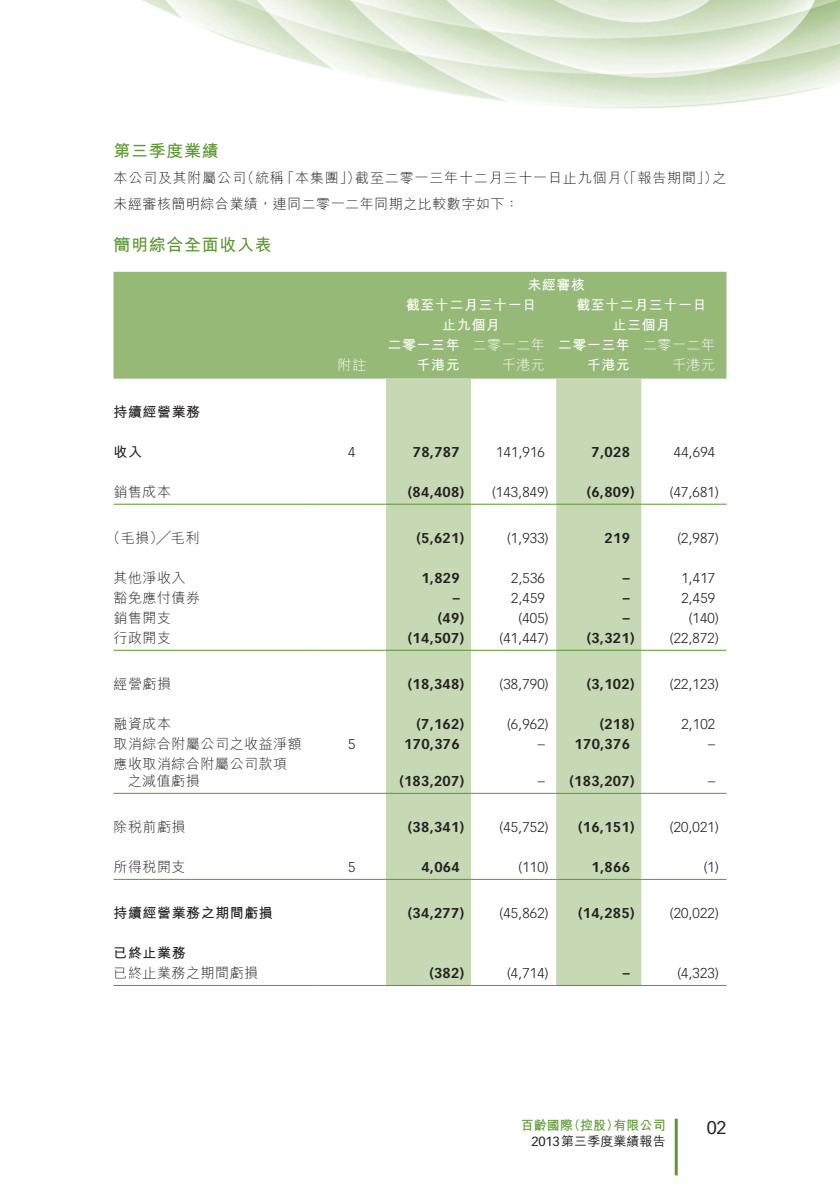
<style>
.page{position:relative;width:840px;height:1191px;background:#fff}
.page>*{position:absolute;margin:0;border:0;box-sizing:border-box;transform-origin:0 0}
.t1{font:18px "Vectora LT Std";color:#231f20}
._01_H1{font:700 17px "M Hei HK";letter-spacing:.04em;color:#5c9731}
._50_Table_txt{font:300 14px "Vectora LT Std";letter-spacing:.015em;color:#231f20}
._50_Table_txt-2{font:700 14px "Vectora LT Std";letter-spacing:.02em;color:#231f20}
._50_Table_txt-3{font:300 14px "M Hei HK";letter-spacing:.035em;color:#231f20}
._50_Table_txt-4{font:700 14px "M Hei HK";letter-spacing:.04em;color:#fff}
._00_txt{font:300 14px/26px "M Hei HK";letter-spacing:.035em;color:#231f20}
._00_txt-2{font:300 14px "M Hei HK";letter-spacing:.06em;color:#231f20}
._50_Table_txt-5{font:700 14px "M Hei HK";letter-spacing:.04em;color:#231f20}
._50_Table_txt-6{font:300 14px "M Hei HK";letter-spacing:.035em;color:#fff}
.t2{font:700 13px "M Hei HK";letter-spacing:.005em;color:#5c9731}
.t3{font:500 13px "M Hei HK";letter-spacing:.005em;color:#231f20}
.s1{font-family:"Vectora LT Std";font-weight:400}
</style>
<div class="page">
<img style="left:113px;top:0;width:726px;height:1176px">
<hr style="left:674px;top:1118px;width:3px;height:57px;background:#5c9731">
<div style="left:113px;top:272px;width:613px;height:106px;background:#96b977"></div>
<svg style="left:386px;top:378px;width:255px;height:607px;fill:#c6d8b4"></svg>
<hr style="left:113px;top:504px;width:204px;height:1px;background:#5c9731">
<hr style="left:317px;top:504px;width:69px;height:1px;background:#5c9731">
<hr style="left:386px;top:504px;width:85px;height:1px;background:#5c9731">
<hr style="left:471px;top:504px;width:85px;height:1px;background:#5c9731">
<hr style="left:556px;top:504px;width:85px;height:1px;background:#5c9731">
<hr style="left:641px;top:504px;width:85px;height:1px;background:#5c9731">
<hr style="left:113px;top:650px;width:204px;height:1px;background:#5c9731">
<hr style="left:317px;top:650px;width:69px;height:1px;background:#5c9731">
<hr style="left:386px;top:650px;width:85px;height:1px;background:#5c9731">
<hr style="left:471px;top:650px;width:85px;height:1px;background:#5c9731">
<hr style="left:556px;top:650px;width:85px;height:1px;background:#5c9731">
<hr style="left:641px;top:650px;width:85px;height:1px;background:#5c9731">
<hr style="left:113px;top:793px;width:204px;height:1px;background:#5c9731">
<hr style="left:317px;top:793px;width:69px;height:1px;background:#5c9731">
<hr style="left:386px;top:793px;width:85px;height:1px;background:#5c9731">
<hr style="left:471px;top:793px;width:85px;height:1px;background:#5c9731">
<hr style="left:556px;top:793px;width:85px;height:1px;background:#5c9731">
<hr style="left:641px;top:793px;width:85px;height:1px;background:#5c9731">
<hr style="left:113px;top:879px;width:204px;height:1px;background:#5c9731">
<hr style="left:317px;top:879px;width:69px;height:1px;background:#5c9731">
<hr style="left:386px;top:879px;width:85px;height:1px;background:#5c9731">
<hr style="left:471px;top:879px;width:85px;height:1px;background:#5c9731">
<hr style="left:556px;top:879px;width:85px;height:1px;background:#5c9731">
<hr style="left:641px;top:879px;width:85px;height:1px;background:#5c9731">
<hr style="left:113px;top:985px;width:204px;height:1px;background:#5c9731">
<hr style="left:317px;top:985px;width:69px;height:1px;background:#5c9731">
<hr style="left:386px;top:985px;width:85px;height:1px;background:#5c9731">
<hr style="left:471px;top:985px;width:85px;height:1px;background:#5c9731">
<hr style="left:556px;top:985px;width:85px;height:1px;background:#5c9731">
<hr style="left:641px;top:985px;width:85px;height:1px;background:#5c9731">
<p class="_01_H1" style="left:113px;top:138px;width:107px">第三季度業績</p>
<p class="_00_txt-2" style="left:240px;top:171px;width:45px">（統稱</p>
<p class="_00_txt-2" style="left:280px;top:171px;width:81px">「本集團」）</p>
<p class="_00_txt-2" style="left:615px;top:171px;width:103px">（「報告期間」）</p>
<p class="_00_txt" style="left:113px;top:165px;width:406px">本公司及其附屬公司<br>未經審核簡明綜合業績，連同二零一二年同期之比較數字如下：</p>
<p class="_01_H1" style="left:113px;top:232px;width:160px">簡明綜合全面收入表</p>
<p class="_00_txt-2" style="left:355px;top:171px;width:267px">截至二零一三年十二月三十一日止九個月</p>
<p class="_00_txt-2" style="left:712px;top:171px;width:15px">之</p>
<p class="_50_Table_txt-4" style="left:527px;top:275px;width:59px">未經審核</p>
<p class="_50_Table_txt-4" style="left:405px;top:295px;width:132px">截至十二月三十一日</p>
<p class="_50_Table_txt-4" style="left:442px;top:315px;width:59px">止九個月</p>
<p class="_50_Table_txt-4" style="left:576px;top:295px;width:132px">截至十二月三十一日</p>
<p class="_50_Table_txt-4" style="left:612px;top:315px;width:59px">止三個月</p>
<p class="_50_Table_txt-6" style="left:642px;top:338px;width:74px">二零一二年</p>
<p class="_50_Table_txt-6" style="left:472px;top:338px;width:74px">二零一二年</p>
<p class="_50_Table_txt-4" style="left:387px;top:335px;width:74px">二零一三年</p>
<p class="_50_Table_txt-4" style="left:557px;top:335px;width:74px">二零一三年</p>
<p class="_50_Table_txt-6" style="left:337px;top:358px;width:30px">附註</p>
<p class="_50_Table_txt-4" style="left:416px;top:355px;width:45px">千港元</p>
<p class="_50_Table_txt-6" style="left:501px;top:358px;width:45px">千港元</p>
<p class="_50_Table_txt-4" style="left:586px;top:355px;width:45px">千港元</p>
<p class="_50_Table_txt-6" style="left:671px;top:358px;width:45px">千港元</p>
<p class="_50_Table_txt-5" style="left:113px;top:401px;width:88px">持續經營業務</p>
<p class="_50_Table_txt-5" style="left:113px;top:441px;width:30px">收入</p>
<p class="_50_Table_txt" style="left:348px;top:444px;width:9px">4</p>
<p class="_50_Table_txt-2" style="left:412px;top:443px;width:48px">78,787</p>
<p class="_50_Table_txt" style="left:496px;top:444px;width:50px">141,916</p>
<p class="_50_Table_txt-2" style="left:591px;top:443px;width:40px">7,028</p>
<p class="_50_Table_txt" style="left:673px;top:444px;width:43px">44,694</p>
<p class="_50_Table_txt-3" style="left:113px;top:484px;width:59px">銷售成本</p>
<p class="_50_Table_txt-2" style="left:407px;top:483px;width:58px">)84,408(</p>
<p class="_50_Table_txt" style="left:492px;top:484px;width:58px">)143,849(</p>
<p class="_50_Table_txt-2" style="left:586px;top:483px;width:49px">)6,809(</p>
<p class="_50_Table_txt" style="left:669px;top:484px;width:50px">)47,681(</p>
<p class="_50_Table_txt-3" style="left:106px;top:530px;width:94px">（毛損）╱毛利</p>
<p class="_50_Table_txt-2" style="left:416px;top:529px;width:49px">)5,621(</p>
<p class="_50_Table_txt" style="left:507px;top:530px;width:43px">)1,933(</p>
<p class="_50_Table_txt-2" style="left:604px;top:529px;width:27px">219</p>
<p class="_50_Table_txt" style="left:677px;top:530px;width:43px">)2,987(</p>
<p class="_50_Table_txt-3" style="left:113px;top:570px;width:74px">其他淨收入</p>
<p class="_50_Table_txt-2" style="left:421px;top:569px;width:40px">1,829</p>
<p class="_50_Table_txt" style="left:511px;top:570px;width:35px">2,536</p>
<p class="_50_Table_txt-2" style="left:622px;top:569px;width:8px">–</p>
<p class="_50_Table_txt" style="left:681px;top:570px;width:35px">1,417</p>
<p class="_50_Table_txt-3" style="left:113px;top:590px;width:88px">豁免應付債券</p>
<p class="_50_Table_txt-2" style="left:452px;top:589px;width:8px">–</p>
<p class="_50_Table_txt" style="left:511px;top:590px;width:35px">2,459</p>
<p class="_50_Table_txt-2" style="left:622px;top:589px;width:8px">–</p>
<p class="_50_Table_txt" style="left:681px;top:590px;width:35px">2,459</p>
<p class="_50_Table_txt-3" style="left:113px;top:610px;width:59px">銷售開支</p>
<p class="_50_Table_txt-2" style="left:437px;top:609px;width:28px">)49(</p>
<p class="_50_Table_txt" style="left:518px;top:610px;width:32px">)405(</p>
<p class="_50_Table_txt-2" style="left:622px;top:609px;width:8px">–</p>
<p class="_50_Table_txt" style="left:688px;top:610px;width:32px">)140(</p>
<p class="_50_Table_txt-3" style="left:113px;top:630px;width:59px">行政開支</p>
<p class="_50_Table_txt-2" style="left:407px;top:629px;width:58px">)14,507(</p>
<p class="_50_Table_txt" style="left:499px;top:630px;width:50px">)41,447(</p>
<p class="_50_Table_txt-2" style="left:586px;top:629px;width:49px">)3,321(</p>
<p class="_50_Table_txt" style="left:669px;top:630px;width:50px">)22,872(</p>
<p class="_50_Table_txt-3" style="left:113px;top:676px;width:59px">經營虧損</p>
<p class="_50_Table_txt-2" style="left:407px;top:675px;width:58px">)18,348(</p>
<p class="_50_Table_txt" style="left:499px;top:676px;width:50px">)38,790(</p>
<p class="_50_Table_txt-2" style="left:586px;top:675px;width:49px">)3,102(</p>
<p class="_50_Table_txt" style="left:669px;top:676px;width:50px">)22,123(</p>
<p class="_50_Table_txt-3" style="left:113px;top:716px;width:59px">融資成本</p>
<p class="_50_Table_txt-2" style="left:416px;top:715px;width:49px">)7,162(</p>
<p class="_50_Table_txt" style="left:507px;top:716px;width:43px">)6,962(</p>
<p class="_50_Table_txt-2" style="left:599px;top:715px;width:36px">)218(</p>
<p class="_50_Table_txt" style="left:681px;top:716px;width:35px">2,102</p>
<p class="_50_Table_txt-3" style="left:113px;top:736px;width:190px">取消綜合附屬公司之收益淨額</p>
<p class="_50_Table_txt-3" style="left:113px;top:756px;width:175px">應收取消綜合附屬公司款項</p>
<p class="_50_Table_txt" style="left:348px;top:736px;width:9px">5</p>
<p class="_50_Table_txt-2" style="left:404px;top:735px;width:57px">170,376</p>
<p class="_50_Table_txt" style="left:537px;top:736px;width:8px">–</p>
<p class="_50_Table_txt-2" style="left:574px;top:735px;width:57px">170,376</p>
<p class="_50_Table_txt" style="left:707px;top:736px;width:8px">–</p>
<p class="_50_Table_txt-3" style="left:128px;top:773px;width:74px">之減值虧損</p>
<p class="_50_Table_txt-2" style="left:399px;top:772px;width:66px">)183,207(</p>
<p class="_50_Table_txt" style="left:537px;top:773px;width:8px">–</p>
<p class="_50_Table_txt-2" style="left:569px;top:772px;width:66px">)183,207(</p>
<p class="_50_Table_txt" style="left:707px;top:773px;width:8px">–</p>
<p class="_50_Table_txt-3" style="left:113px;top:819px;width:74px">除稅前虧損</p>
<p class="_50_Table_txt-2" style="left:407px;top:818px;width:58px">)38,341(</p>
<p class="_50_Table_txt" style="left:499px;top:819px;width:50px">)45,752(</p>
<p class="_50_Table_txt-2" style="left:578px;top:818px;width:58px">)16,151(</p>
<p class="_50_Table_txt" style="left:669px;top:819px;width:50px">)20,021(</p>
<p class="_50_Table_txt-3" style="left:113px;top:859px;width:74px">所得稅開支</p>
<p class="_50_Table_txt" style="left:348px;top:859px;width:9px">5</p>
<p class="_50_Table_txt-2" style="left:421px;top:858px;width:40px">4,064</p>
<p class="_50_Table_txt" style="left:518px;top:859px;width:32px">)110(</p>
<p class="_50_Table_txt-2" style="left:591px;top:858px;width:40px">1,866</p>
<p class="_50_Table_txt" style="left:703px;top:859px;width:17px">(1)</p>
<p class="_50_Table_txt-5" style="left:113px;top:902px;width:161px">持續經營業務之期間虧損</p>
<p class="_50_Table_txt-5" style="left:113px;top:942px;width:74px">已終止業務</p>
<p class="_50_Table_txt-2" style="left:407px;top:904px;width:58px">)34,277(</p>
<p class="_50_Table_txt" style="left:499px;top:905px;width:50px">)45,862(</p>
<p class="_50_Table_txt-2" style="left:578px;top:904px;width:58px">)14,285(</p>
<p class="_50_Table_txt" style="left:669px;top:905px;width:50px">)20,022(</p>
<p class="_50_Table_txt-3" style="left:113px;top:965px;width:146px">已終止業務之期間虧損</p>
<p class="_50_Table_txt-2" style="left:429px;top:964px;width:36px">)382(</p>
<p class="_50_Table_txt" style="left:507px;top:965px;width:43px">)4,714(</p>
<p class="_50_Table_txt-2" style="left:622px;top:964px;width:8px">–</p>
<p class="_50_Table_txt" style="left:677px;top:965px;width:43px">)4,323(</p>
<p class="t2" style="left:567px;top:1116px;width:53px">（控股）</p>
<p class="t2" style="left:520px;top:1116px;width:54px">百齡國際</p>
<p class="t3" style="left:531px;top:1132px;width:136px"><span class="s1">2013</span>第三季度業績報告</p>
<p class="t2" style="left:613px;top:1116px;width:54px">有限公司</p>
<p class="t1" style="left:706px;top:1116px;width:21px">02</p>
</div>
